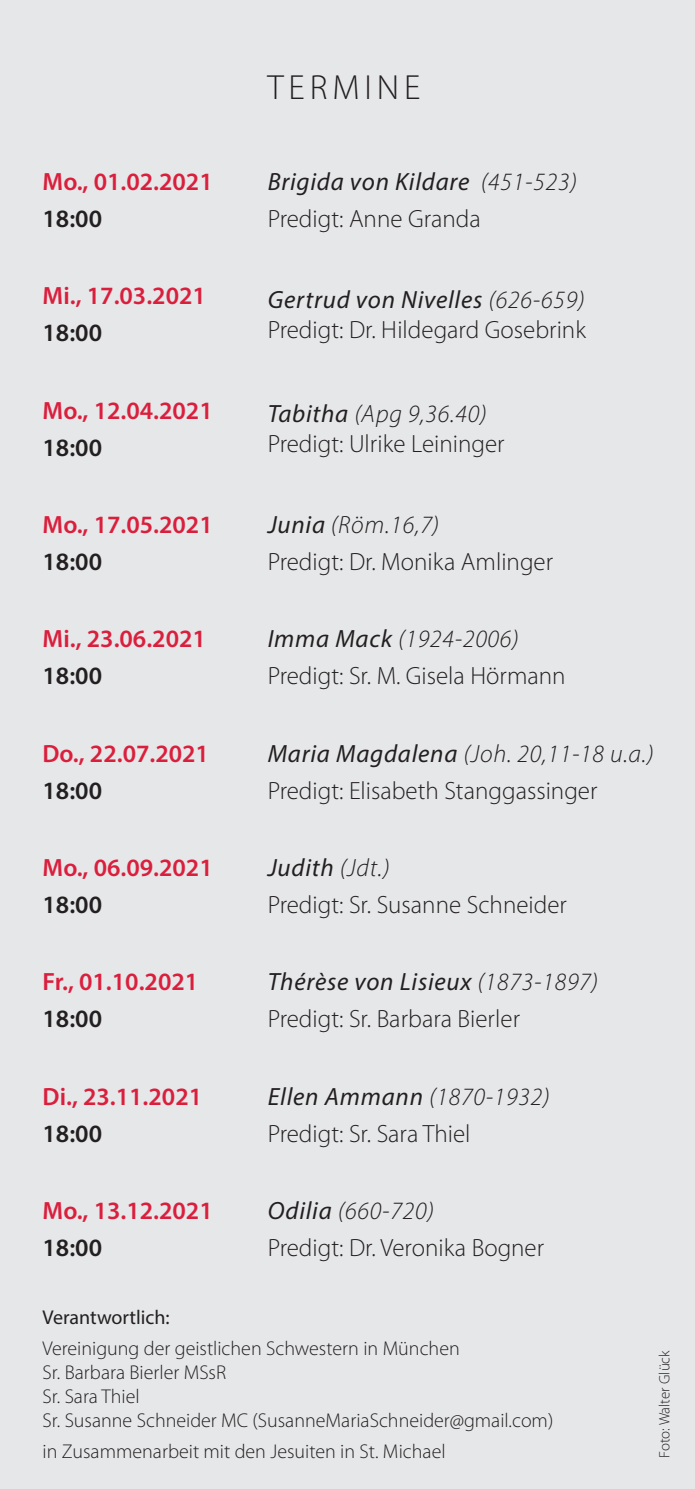
<style>
.page{position:relative;width:695px;height:1489px;background:#fff}
.page>*{position:absolute;margin:0;border:0;box-sizing:border-box;transform-origin:0 0}
.t1{font:300 35px "Myriad Pro";letter-spacing:.14em;color:#231f20}
.t2{font:300 25px/37px "Myriad Pro";color:#231f20}
.t3{font:600 25px "Myriad Pro";color:#da1f3d}
.t4{font:600 25px "Myriad Pro";color:#231f20}
.t5{font:300 20px/24px "Myriad Pro";color:#231f20}
.t6{font:20px "Myriad Pro";color:#231f20}
.t7{font:300 15px "Myriad Pro";color:#231f20}
.s1{font-weight:400;font-style:italic}
.s2{font-style:italic}
</style>
<div class="page">
<div style="left:0;top:0;width:694px;height:1488px;background:#e6e7e9"></div>
<p class="t3" style="left:43px;top:165px;width:172px">Mo., 01.02.2021</p>
<p class="t4" style="left:43px;top:203px;width:61px">18:00</p>
<p class="t3" style="left:43px;top:280px;width:165px">Mi., 17.03.2021</p>
<p class="t4" style="left:43px;top:317px;width:61px">18:00</p>
<p class="t3" style="left:43px;top:394px;width:172px">Mo., 12.04.2021</p>
<p class="t4" style="left:43px;top:431px;width:61px">18:00</p>
<p class="t3" style="left:43px;top:508px;width:172px">Mo., 17.05.2021</p>
<p class="t4" style="left:43px;top:545px;width:61px">18:00</p>
<p class="t3" style="left:43px;top:623px;width:165px">Mi., 23.06.2021</p>
<p class="t4" style="left:43px;top:660px;width:61px">18:00</p>
<p class="t3" style="left:43px;top:737px;width:168px">Do., 22.07.2021</p>
<p class="t4" style="left:43px;top:774px;width:61px">18:00</p>
<p class="t3" style="left:43px;top:851px;width:172px">Mo., 06.09.2021</p>
<p class="t4" style="left:43px;top:888px;width:61px">18:00</p>
<p class="t3" style="left:43px;top:965px;width:157px">Fr., 01.10.2021</p>
<p class="t4" style="left:43px;top:1002px;width:61px">18:00</p>
<p class="t3" style="left:43px;top:1080px;width:161px">Di., 23.11.2021</p>
<p class="t4" style="left:43px;top:1117px;width:61px">18:00</p>
<p class="t3" style="left:43px;top:1194px;width:172px">Mo., 13.12.2021</p>
<p class="t4" style="left:43px;top:1231px;width:61px">18:00</p>
<h1 class="t1" style="left:267px;top:66px;width:154px">TERMINE</h1>
<p class="t2" style="left:268px;top:163px;width:311px"><span class="s1">Brigida von Kildare</span> <span class="s2">(451-523)<br></span>Predigt: Anne Granda</p>
<p class="t2" style="left:268px;top:284px;width:319px;line-height:30px"><span class="s1">Gertrud von Nivelles</span> <span class="s2">(626-659)<br></span>Predigt: Dr. Hildegard Gosebrink</p>
<p class="t2" style="left:268px;top:398px;width:238px;line-height:30px"><span class="s1">Tabitha</span> <span class="s2">(Apg 9,36.40)<br></span>Predigt: Ulrike Leininger</p>
<p class="t2" style="left:268px;top:505px;width:287px"><span class="s1">Junia</span> <span class="s2">(Röm.16,7)<br></span>Predigt: Dr. Monika Amlinger</p>
<p class="t2" style="left:268px;top:620px;width:299px"><span class="s1">Imma Mack</span> <span class="s2">(1924-2006)<br></span>Predigt: Sr. M. Gisela Hörmann</p>
<p class="t2" style="left:268px;top:734px;width:387px"><span class="s1">Maria Magdalena</span> <span class="s2">(Joh. 20,11-18 u.a.)<br></span>Predigt: Elisabeth Stanggassinger</p>
<p class="t2" style="left:268px;top:848px;width:300px"><span class="s1">Judith</span> <span class="s2">(Jdt.)<br></span>Predigt: Sr. Susanne Schneider</p>
<p class="t2" style="left:268px;top:963px;width:332px"><span class="s1">Thérèse von Lisieux</span> <span class="s2">(1873-1897)<br></span>Predigt: Sr. Barbara Bierler</p>
<p class="t2" style="left:268px;top:1077px;width:283px"><span class="s1">Ellen Ammann</span> <span class="s2">(1870-1932)<br></span>Predigt: Sr. Sara Thiel</p>
<p class="t2" style="left:268px;top:1191px;width:278px"><span class="s1">Odilia</span> <span class="s2">(660-720)<br></span>Predigt: Dr. Veronika Bogner</p>
<p class="t6" style="left:43px;top:1304px;width:129px">Verantwortlich:</p>
<p class="t5" style="left:43px;top:1335px;width:512px">Vereinigung der geistlichen Schwestern in München<br>Sr. Barbara Bierler MSsR<br>Sr. Sara Thiel<br>Sr. Susanne Schneider MC (SusanneMariaSchneider@gmail.com)</p>
<p class="t5" style="left:43px;top:1438px;width:404px">in Zusammenarbeit mit den Jesuiten in St. Michael</p>
<p class="t7" style="left:655px;top:1457px;width:109px;rotate:-90deg">Foto: Walter Glück</p>
</div>
